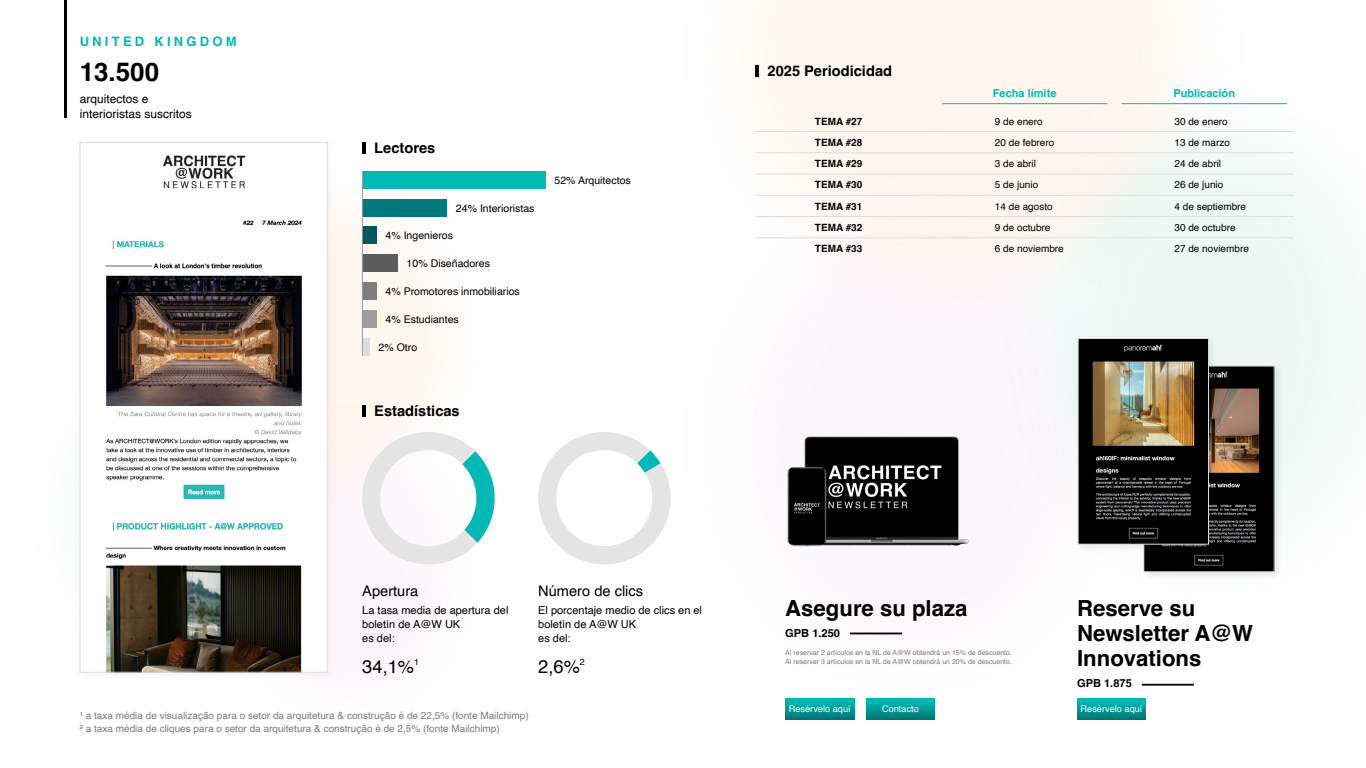
<style>
.page{position:relative;width:1366px;height:768px;background:#fff}
.page>*{position:absolute;margin:0;border:0;box-sizing:border-box;transform-origin:0 0}
.t1{font:700 26px "Helvetica";color:#000}
.t2{font:700 22.2px/25.3px "Helvetica";color:#000}
.t3{font:18.3px "Helvetica";color:#000}
.t4{font:700 14.6px "Helvetica";color:#000}
.t5{font:14.6px "Helvetica";color:#000}
.t6{font:700 13px "Helvetica";letter-spacing:.25em;color:#00b8b5}
.t7{font:12px/15px "Helvetica";color:#000}
.t8{font:700 11.1px "Helvetica";color:#000}
.t9{font:11px/14px "Helvetica";color:#000}
.t10{font:700 11px "Helvetica";color:#00b8b5}
.t11{font:10.6px "Helvetica";color:#000}
.t12{font:10px/13px "Helvetica";color:#7d7c7c}
.t13{font:10px "Helvetica";color:#000}
.t14{font:700 10px "Helvetica";color:#000}
.t15{font:9.2px "Helvetica";color:#fff}
.t16{font:7px/9px "Helvetica";color:#7d7c7c}
</style>
<div class="page">
<img style="left:755px;top:0;width:603px;height:720px">
<img style="left:337px;top:153px;width:110px;height:345px">
<img style="left:770px;top:424px;width:205px;height:139px">
<div style="left:74px;top:136px;width:263px;height:546px;background:#000;opacity:.05"></div>
<img style="left:82px;top:154px;width:244px;height:517px">
<div style="left:80px;top:142px;width:248px;height:531px;border:1px solid #dbdbdb"></div>
<div style="left:1140px;top:362px;width:144px;height:219px;background:#000;opacity:.07"></div>
<div style="left:1144px;top:366px;width:130px;height:206px;background:#000001"></div>
<img style="left:1194px;top:371px;width:66px;height:195px">
<div style="left:1143px;top:366px;width:132px;height:206px;border:1px solid #dbdbdb"></div>
<div style="left:1074px;top:335px;width:144px;height:219px;background:#000;opacity:.07"></div>
<div style="left:1078px;top:338px;width:131px;height:206px;background:#000001"></div>
<img style="left:1092px;top:344px;width:103px;height:195px">
<div style="left:1078px;top:338px;width:131px;height:207px;border:1px solid #dbdbdb"></div>
<svg style="left:785px;top:699px;width:69px;height:21px"></svg>
<svg style="left:1077px;top:699px;width:69px;height:21px"></svg>
<svg style="left:866px;top:699px;width:69px;height:21px"></svg>
<hr style="left:850px;top:633px;width:52px;height:1px;background:#000">
<hr style="left:1142px;top:684px;width:52px;height:2px;background:#000">
<hr style="left:64px;top:0;width:3px;height:118px;background:#000">
<div style="left:363px;top:171px;width:183px;height:18px;background:#00b8b5"></div>
<div style="left:363px;top:199px;width:84px;height:17px;background:#007a7c"></div>
<div style="left:363px;top:227px;width:14px;height:17px;background:#00585a"></div>
<div style="left:363px;top:254px;width:35px;height:18px;background:#5c5c5c"></div>
<div style="left:363px;top:282px;width:14px;height:18px;background:#7e7e7e"></div>
<div style="left:363px;top:310px;width:14px;height:18px;background:#9e9e9d"></div>
<div style="left:363px;top:338px;width:7px;height:18px;background:#dcdcdc"></div>
<hr style="left:362px;top:171px;width:1px;height:185px;background:#9e9e9d">
<hr style="left:362px;top:142px;width:4px;height:11px;background:#000">
<hr style="left:755px;top:65px;width:4px;height:11px;background:#000">
<svg style="left:356px;top:425px;width:139px;height:140px"></svg>
<svg style="left:538px;top:432px;width:133px;height:132px"></svg>
<hr style="left:362px;top:405px;width:4px;height:12px;background:#000">
<hr style="left:755px;top:131px;width:180px;height:1px;background:#dbdbdb">
<hr style="left:755px;top:153px;width:180px;height:1px;background:#dbdbdb">
<hr style="left:755px;top:174px;width:180px;height:1px;background:#dbdbdb">
<hr style="left:755px;top:195px;width:180px;height:1px;background:#dbdbdb">
<hr style="left:755px;top:216px;width:180px;height:1px;background:#dbdbdb">
<hr style="left:755px;top:238px;width:180px;height:1px;background:#dbdbdb">
<hr style="left:935px;top:131px;width:179px;height:1px;background:#dbdbdb">
<hr style="left:935px;top:153px;width:179px;height:1px;background:#dbdbdb">
<hr style="left:935px;top:174px;width:179px;height:1px;background:#dbdbdb">
<hr style="left:935px;top:195px;width:179px;height:1px;background:#dbdbdb">
<hr style="left:935px;top:216px;width:179px;height:1px;background:#dbdbdb">
<hr style="left:935px;top:238px;width:179px;height:1px;background:#dbdbdb">
<hr style="left:1114px;top:131px;width:180px;height:1px;background:#dbdbdb">
<hr style="left:1114px;top:153px;width:180px;height:1px;background:#dbdbdb">
<hr style="left:1114px;top:174px;width:180px;height:1px;background:#dbdbdb">
<hr style="left:1114px;top:195px;width:180px;height:1px;background:#dbdbdb">
<hr style="left:1114px;top:216px;width:180px;height:1px;background:#dbdbdb">
<hr style="left:1114px;top:238px;width:180px;height:1px;background:#dbdbdb">
<hr style="left:942px;top:103px;width:165px;height:1px;background:#00b8b5">
<hr style="left:1122px;top:103px;width:165px;height:1px;background:#00b8b5">
<h3 class="t6" style="left:80px;top:33px;width:159px">UNITED KINGDOM</h3>
<h1 class="t1" style="left:80px;top:56px;width:81px">13.500</h1>
<p class="t7" style="left:80px;top:92px;width:114px">arquitectos e interioristas suscritos</p>
<h3 class="t4" style="left:374px;top:139px;width:63px">Lectores</h3>
<p class="t11" style="left:456px;top:200px;width:80px">24% Interioristas</p>
<p class="t11" style="left:386px;top:228px;width:69px">4% Ingenieros</p>
<p class="t11" style="left:407px;top:255px;width:85px">10% Diseñadores</p>
<p class="t11" style="left:386px;top:283px;width:136px">4% Promotores inmobiliarios</p>
<p class="t11" style="left:386px;top:311px;width:75px">4% Estudiantes</p>
<p class="t11" style="left:378px;top:339px;width:40px">2% Otro</p>
<p class="t11" style="left:555px;top:172px;width:78px">52% Arquitectos</p>
<h3 class="t4" style="left:374px;top:402px;width:87px">Estadísticas</h3>
<h3 class="t4" style="left:768px;top:62px;width:126px">2025 Periodicidad</h3>
<p class="t10" style="left:993px;top:87px;width:65px">Fecha límite</p>
<p class="t10" style="left:1173px;top:87px;width:63px">Publicación</p>
<p class="t14" style="left:815px;top:115px;width:49px">TEMA #27</p>
<p class="t13" style="left:995px;top:113px;width:49px">9 de enero</p>
<p class="t13" style="left:1174px;top:113px;width:55px">30 de enero</p>
<p class="t14" style="left:815px;top:136px;width:49px">TEMA #28</p>
<p class="t13" style="left:995px;top:135px;width:61px">20 de febrero</p>
<p class="t13" style="left:1174px;top:135px;width:57px">13 de marzo</p>
<p class="t14" style="left:815px;top:158px;width:49px">TEMA #29</p>
<p class="t13" style="left:995px;top:156px;width:43px">3 de abril</p>
<p class="t13" style="left:1174px;top:156px;width:48px">24 de abril</p>
<p class="t14" style="left:815px;top:179px;width:49px">TEMA #30</p>
<p class="t13" style="left:995px;top:177px;width:45px">5 de junio</p>
<p class="t13" style="left:1174px;top:177px;width:50px">26 de junio</p>
<p class="t14" style="left:815px;top:200px;width:49px">TEMA #31</p>
<p class="t13" style="left:995px;top:198px;width:59px">14 de agosto</p>
<p class="t13" style="left:1174px;top:198px;width:73px">4 de septiembre</p>
<p class="t14" style="left:815px;top:221px;width:49px">TEMA #32</p>
<p class="t13" style="left:995px;top:220px;width:57px">9 de octubre</p>
<p class="t13" style="left:1174px;top:220px;width:63px">30 de octubre</p>
<p class="t14" style="left:815px;top:243px;width:49px">TEMA #33</p>
<p class="t13" style="left:995px;top:241px;width:70px">6 de noviembre</p>
<p class="t13" style="left:1174px;top:241px;width:76px">27 de noviembre</p>
<h3 class="t5" style="left:362px;top:580px;width:58px">Apertura</h3>
<p class="t9" style="left:362px;top:604px;width:148px">La tasa media de apertura del boletín de A@W UK<br>es del:</p>
<h3 class="t3" style="left:362px;top:652px;width:58px">34,1%<sup>1</sup></h3>
<h3 class="t5" style="left:538px;top:580px;width:106px">Número de clics</h3>
<p class="t9" style="left:538px;top:604px;width:165px">El porcentaje medio de clics en el boletín de A@W UK<br>es del:</p>
<h3 class="t3" style="left:538px;top:652px;width:48px">2,6%<sup>2</sup></h3>
<p class="t12" style="left:80px;top:709px;width:451px">¹ a taxa média de visualização para o setor da arquitetura &amp; construção é de 22,5% (fonte Mailchimp)<br>² a taxa média de cliques para o setor da arquitetura &amp; construção é de 2,5% (fonte Mailchimp)</p>
<h2 class="t2" style="left:785px;top:598px;width:184px">Asegure su plaza</h2>
<p class="t8" style="left:785px;top:627px;width:56px">GPB 1.250</p>
<p class="t16" style="left:785px;top:648px;width:228px">Al reservar 2 artículos en la NL de A@W obtendrá un 15% de descuento.<br>Al reservar 3 artículos en la NL de A@W obtendrá un 20% de descuento.</p>
<h2 class="t2" style="left:1077px;top:598px;width:177px">Reserve su<br>Newsletter A@W<br>Innovations</h2>
<p class="t8" style="left:1077px;top:676px;width:56px">GPB 1.875</p>
<p class="t15" style="left:882px;top:702px;width:38px">Contacto</p>
<p class="t15" style="left:789px;top:702px;width:63px">Resérvelo aquí</p>
<p class="t15" style="left:1081px;top:702px;width:63px">Resérvelo aquí</p>
</div>
